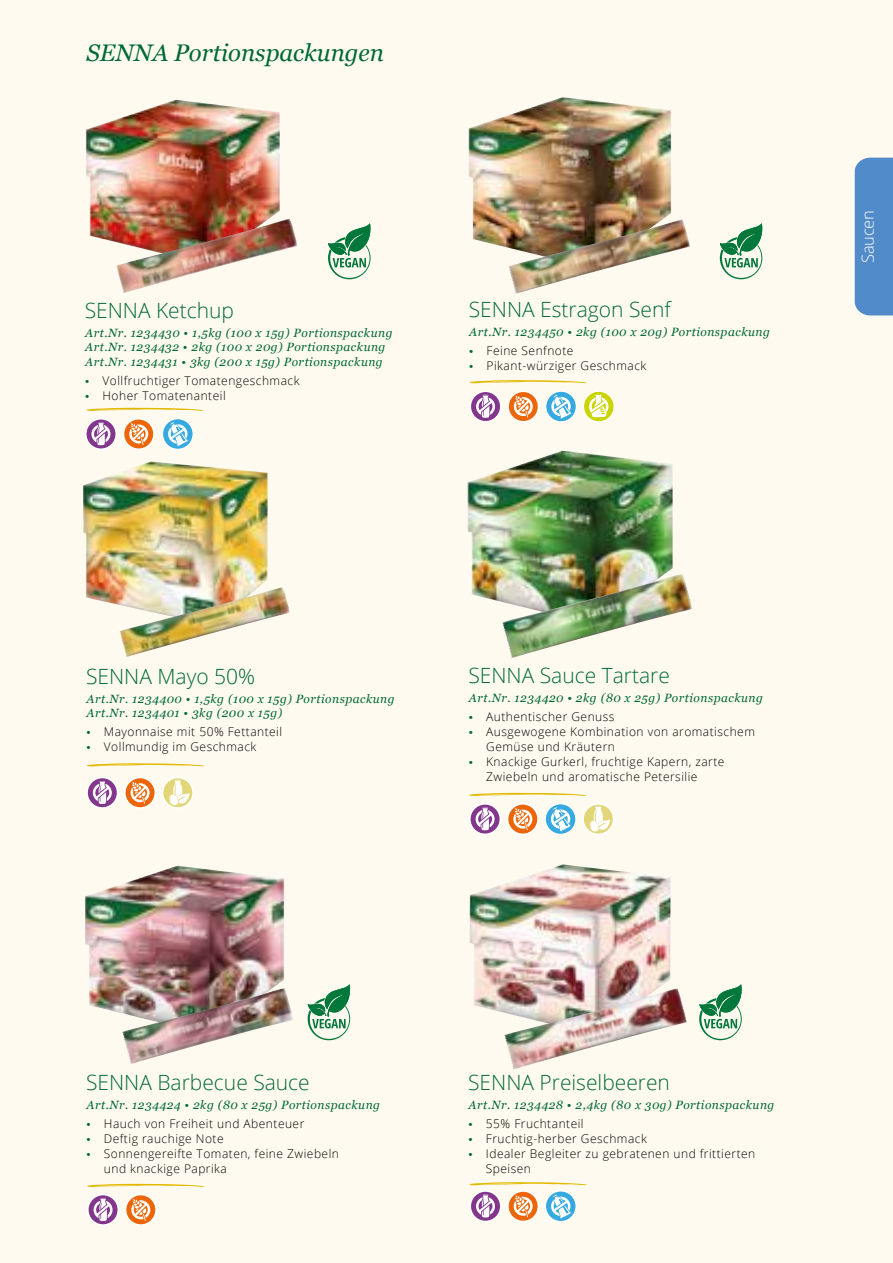
<style>
.page{position:relative;width:893px;height:1263px;background:#fffaf0}
.page>*{position:absolute;margin:0;border:0;box-sizing:border-box;transform-origin:0 0}
.t1{font:italic 24px "Georgia";color:#006935}
.t2{font:300 21px "Open Sans";color:#006935}
.t3{font:300 16.5px "Open Sans";letter-spacing:-.02em;color:#fff}
.t4{font:300 12px/15px "Open Sans";letter-spacing:.04em;color:#000}
.t5{font:italic 12px/14.4px "Georgia";letter-spacing:.04em;color:#006935}
.s1{font-family:"Georgia";font-weight:400;font-style:italic;color:#006935}
</style>
<div class="page">
<img style="left:86px;top:100px;width:194px;height:142px">
<img style="left:116px;top:221px;width:166px;height:64px">
<img style="left:469px;top:97px;width:202px;height:151px">
<img style="left:508px;top:219px;width:182px;height:75px">
<img style="left:83px;top:461px;width:185px;height:144px">
<img style="left:119px;top:587px;width:171px;height:70px">
<img style="left:467px;top:451px;width:206px;height:151px">
<img style="left:502px;top:574px;width:190px;height:84px">
<svg style="left:86px;top:408px;width:118px;height:3px"></svg>
<svg style="left:469px;top:380px;width:118px;height:3px"></svg>
<svg style="left:469px;top:793px;width:118px;height:3px"></svg>
<svg style="left:87px;top:763px;width:117px;height:4px"></svg>
<svg style="left:328px;top:223px;width:43px;height:56px"></svg>
<svg style="left:720px;top:223px;width:43px;height:56px"></svg>
<svg style="left:123px;top:418px;width:32px;height:32px"></svg>
<svg style="left:124px;top:419px;width:29px;height:29px"></svg>
<svg style="left:129px;top:423px;width:19px;height:22px"></svg>
<svg style="left:85px;top:418px;width:32px;height:32px"></svg>
<div style="left:87px;top:419px;width:28px;height:29px;background:#82368c;border-radius:50%"></div>
<svg style="left:91px;top:422px;width:19px;height:23px"></svg>
<svg style="left:124px;top:777px;width:32px;height:32px"></svg>
<svg style="left:126px;top:778px;width:29px;height:29px"></svg>
<svg style="left:131px;top:782px;width:19px;height:22px"></svg>
<svg style="left:86px;top:777px;width:32px;height:32px"></svg>
<svg style="left:88px;top:778px;width:29px;height:29px"></svg>
<svg style="left:93px;top:781px;width:19px;height:23px"></svg>
<svg style="left:162px;top:777px;width:32px;height:32px"></svg>
<svg style="left:163px;top:778px;width:29px;height:29px"></svg>
<svg style="left:168px;top:780px;width:22px;height:26px"></svg>
<svg style="left:507px;top:803px;width:32px;height:32px"></svg>
<div style="left:508px;top:805px;width:29px;height:28px;background:#ec6608;border-radius:50%"></div>
<svg style="left:513px;top:808px;width:19px;height:22px"></svg>
<svg style="left:469px;top:803px;width:32px;height:32px"></svg>
<div style="left:471px;top:805px;width:29px;height:28px;background:#82368c;border-radius:50%"></div>
<svg style="left:476px;top:807px;width:19px;height:23px"></svg>
<svg style="left:582px;top:803px;width:32px;height:32px"></svg>
<div style="left:584px;top:805px;width:29px;height:28px;background:#e2d678;border-radius:50%"></div>
<svg style="left:588px;top:806px;width:22px;height:26px"></svg>
<svg style="left:545px;top:803px;width:31px;height:32px"></svg>
<svg style="left:507px;top:391px;width:32px;height:31px"></svg>
<svg style="left:509px;top:392px;width:29px;height:29px"></svg>
<svg style="left:514px;top:396px;width:19px;height:22px"></svg>
<svg style="left:470px;top:391px;width:31px;height:31px"></svg>
<div style="left:471px;top:392px;width:29px;height:29px;background:#82368c;border-radius:50%"></div>
<svg style="left:476px;top:395px;width:19px;height:23px"></svg>
<svg style="left:545px;top:391px;width:32px;height:31px"></svg>
<svg style="left:162px;top:418px;width:31px;height:32px"></svg>
<svg style="left:583px;top:391px;width:31px;height:31px"></svg>
<img style="left:85px;top:866px;width:199px;height:147px">
<img style="left:122px;top:988px;width:171px;height:76px">
<img style="left:470px;top:864px;width:201px;height:149px">
<img style="left:504px;top:988px;width:183px;height:81px">
<svg style="left:87px;top:1184px;width:118px;height:3px"></svg>
<svg style="left:125px;top:1194px;width:32px;height:32px"></svg>
<svg style="left:126px;top:1195px;width:29px;height:29px"></svg>
<svg style="left:131px;top:1199px;width:19px;height:22px"></svg>
<svg style="left:87px;top:1194px;width:32px;height:32px"></svg>
<svg style="left:89px;top:1195px;width:29px;height:29px"></svg>
<svg style="left:94px;top:1198px;width:19px;height:23px"></svg>
<svg style="left:699px;top:984px;width:43px;height:56px"></svg>
<svg style="left:308px;top:984px;width:43px;height:56px"></svg>
<svg style="left:469px;top:1182px;width:118px;height:40px"></svg>
<div style="left:855px;top:158px;width:38px;height:157px;background:#528bc9"></div>
<h1 class="t1" style="left:86px;top:35px;width:299px">SENNA Portionspackungen</h1>
<h2 class="t2" style="left:85px;top:296px;width:151px">SENNA Ketchup</h2>
<p class="t5" style="left:85px;top:325px;width:309px">Art.Nr. 1234430 • 1,5kg (100 x 15g) Portionspackung<br>Art.Nr. 1234432 • 2kg (100 x 20g) Portionspackung<br>Art.Nr. 1234431 • 3kg (200 x 15g) Portionspackung</p>
<p class="t4" style="left:85px;top:373px;width:216px"><span class="s1">•</span> Vollfruchtiger Tomatengeschmack</p>
<p class="t4" style="left:85px;top:388px;width:142px"><span class="s1">•</span> Hoher Tomatenanteil</p>
<h2 class="t2" style="left:469px;top:295px;width:203px">SENNA Estragon Senf</h2>
<p class="t5" style="left:469px;top:324px;width:302px">Art.Nr. 1234450 • 2kg (100 x 20g) Portionspackung</p>
<p class="t4" style="left:469px;top:343px;width:106px"><span class="s1">•</span> Feine Senfnote</p>
<p class="t4" style="left:469px;top:358px;width:179px"><span class="s1">•</span> Pikant-würziger Geschmack</p>
<h3 class="t3" style="left:857px;top:263px;width:54px;rotate:-90deg">Saucen</h3>
<h2 class="t2" style="left:86px;top:662px;width:170px">SENNA Mayo 50%</h2>
<p class="t5" style="left:87px;top:691px;width:310px">Art.Nr. 1234400 • 1,5kg (100 x 15g) Portionspackung<br>Art.Nr. 1234401 • 3kg (200 x 15g)</p>
<p class="t4" style="left:86px;top:724px;width:198px"><span class="s1">•</span> Mayonnaise mit 50% Fettanteil</p>
<p class="t4" style="left:86px;top:739px;width:172px"><span class="s1">•</span> Vollmundig im Geschmack</p>
<h2 class="t2" style="left:468px;top:661px;width:203px">SENNA Sauce Tartare</h2>
<p class="t5" style="left:469px;top:690px;width:296px">Art.Nr. 1234420 • 2kg (80 x 25g) Portionspackung</p>
<p class="t4" style="left:468px;top:709px;width:148px"><span class="s1">•</span> Authentischer Genuss</p>
<p class="t4" style="left:486px;top:724px;width:270px;text-indent:-18px"><span class="s1">•</span> Ausgewogene Kombination von aromatischem<br>Gemüse und Kräutern</p>
<p class="t4" style="left:486px;top:754px;width:240px;text-indent:-18px"><span class="s1">•</span> Knackige Gurkerl, fruchtige Kapern, zarte<br>Zwiebeln und aromatische Petersilie</p>
<h2 class="t2" style="left:86px;top:1068px;width:225px">SENNA Barbecue Sauce</h2>
<p class="t5" style="left:87px;top:1097px;width:295px">Art.Nr. 1234424 • 2kg (80 x 25g) Portionspackung</p>
<p class="t4" style="left:86px;top:1116px;width:220px"><span class="s1">•</span> Hauch von Freiheit und Abenteuer</p>
<p class="t4" style="left:86px;top:1131px;width:139px"><span class="s1">•</span> Deftig rauchige Note</p>
<p class="t4" style="left:104px;top:1146px;width:237px;text-indent:-18px"><span class="s1">•</span> Sonnengereifte Tomaten, feine Zwiebeln und knackige Paprika</p>
<h2 class="t2" style="left:468px;top:1068px;width:203px">SENNA Preiselbeeren</h2>
<p class="t5" style="left:469px;top:1097px;width:307px">Art.Nr. 1234428 • 2,4kg (80 x 30g) Portionspackung</p>
<p class="t4" style="left:468px;top:1116px;width:117px"><span class="s1">•</span> 55% Fruchtanteil</p>
<p class="t4" style="left:468px;top:1131px;width:180px"><span class="s1">•</span> Fruchtig-herber Geschmack</p>
<p class="t4" style="left:486px;top:1146px;width:271px;text-indent:-18px"><span class="s1">•</span> Idealer Begleiter zu gebratenen und frittierten<br>Speisen</p>
</div>
